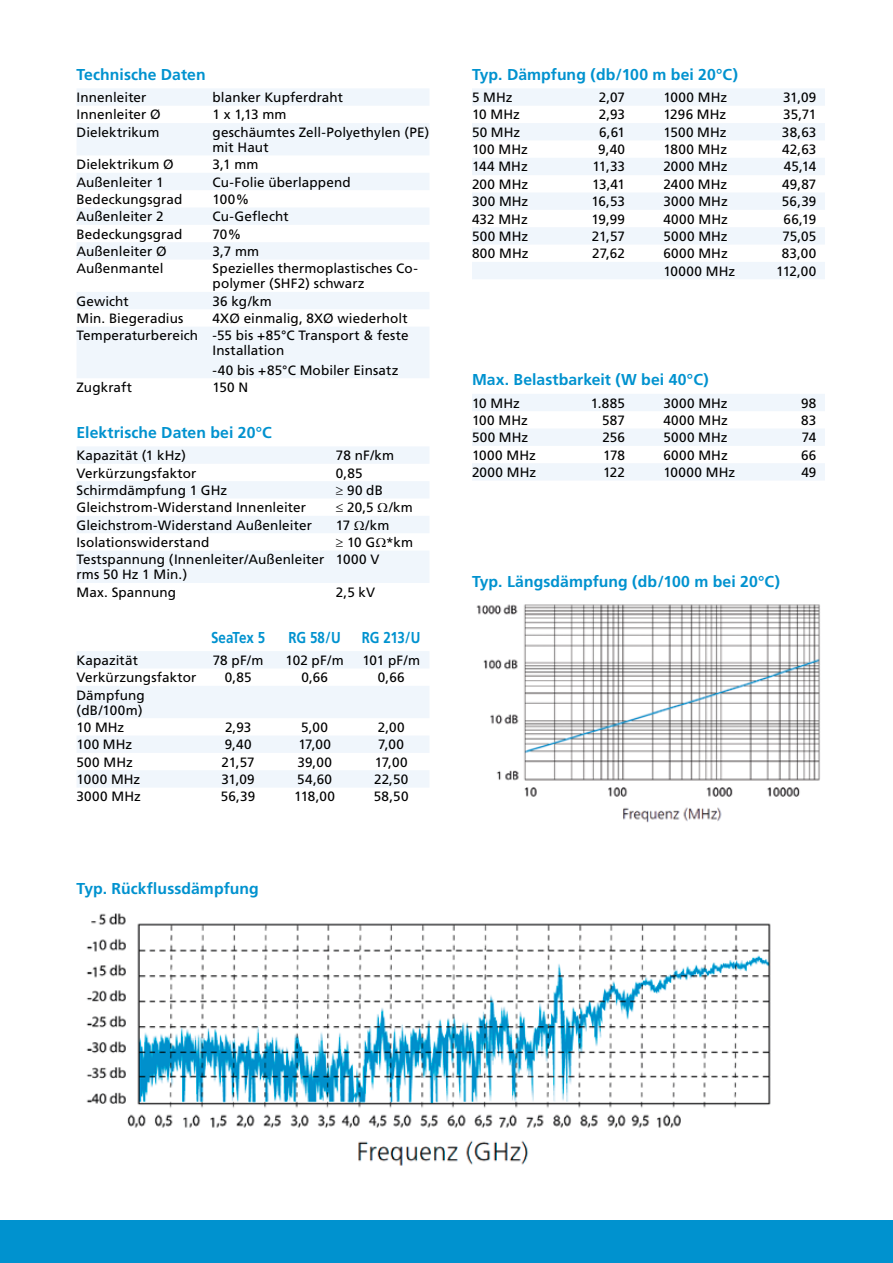
<style>
.page{position:relative;width:893px;height:1263px;background:#fff}
.page>*{position:absolute;margin:0;border:0;box-sizing:border-box;transform-origin:0 0}
.t1{font:700 15.75px "Frutiger";letter-spacing:.005em;color:#0092cf}
.t2{font:700 15.75px "Frutiger";letter-spacing:.005em;color:#0092cf;scale:.85 1}
.t3{font:13.5px/15px "Frutiger";letter-spacing:.01em;color:#000}
</style>
<div class="page">
<div style="left:0;top:1220px;width:893px;height:43px;background:#0092cf"></div>
<svg style="left:77px;top:89px;width:352px;height:289px;fill:#f0f6fc"></svg>
<svg style="left:77px;top:447px;width:352px;height:136px;fill:#f0f6fc"></svg>
<svg style="left:77px;top:651px;width:352px;height:136px;fill:#f0f6fc"></svg>
<svg style="left:472px;top:89px;width:353px;height:190px;fill:#f0f6fc"></svg>
<svg style="left:472px;top:394px;width:353px;height:86px"></svg>
<img style="left:476px;top:604px;width:344px;height:219px">
<img style="left:86px;top:913px;width:685px;height:253px">
<svg style="left:378px;top:503px;width:9px;height:9px"></svg>
<svg style="left:354px;top:520px;width:10px;height:10px"></svg>
<svg style="left:376px;top:538px;width:10px;height:9px"></svg>
<p class="t1" style="left:77px;top:65px;width:131px">Technische Daten</p>
<p class="t3" style="left:77px;top:90px;width:72px">Innenleiter</p>
<p class="t3" style="left:213px;top:90px;width:132px">blanker Kupferdraht</p>
<p class="t3" style="left:77px;top:107px;width:86px">Innenleiter Ø</p>
<p class="t3" style="left:213px;top:107px;width:75px">1 x 1,13 mm</p>
<p class="t3" style="left:77px;top:125px;width:84px">Dielektrikum</p>
<p class="t3" style="left:213px;top:125px;width:218px">geschäumtes Zell-Polyethylen (PE) mit Haut</p>
<p class="t3" style="left:77px;top:157px;width:99px">Dielektrikum Ø</p>
<p class="t3" style="left:213px;top:157px;width:47px">3,1 mm</p>
<p class="t3" style="left:77px;top:174px;width:89px">Außenleiter 1</p>
<p class="t3" style="left:213px;top:174px;width:140px">Cu-Folie überlappend</p>
<p class="t3" style="left:77px;top:192px;width:107px">Bedeckungsgrad</p>
<p class="t3" style="left:213px;top:192px;width:38px">100%</p>
<p class="t3" style="left:77px;top:209px;width:89px">Außenleiter 2</p>
<p class="t3" style="left:213px;top:209px;width:78px">Cu-Geflecht</p>
<p class="t3" style="left:77px;top:226px;width:107px">Bedeckungsgrad</p>
<p class="t3" style="left:213px;top:226px;width:30px">70%</p>
<p class="t3" style="left:77px;top:244px;width:92px">Außenleiter Ø</p>
<p class="t3" style="left:213px;top:244px;width:48px">3,7 mm</p>
<p class="t3" style="left:77px;top:261px;width:89px">Außenmantel</p>
<p class="t3" style="left:213px;top:261px;width:207px">Spezielles thermoplastisches Co&shy;polymer (SHF2) schwarz</p>
<p class="t3" style="left:77px;top:293px;width:54px">Gewicht</p>
<p class="t3" style="left:213px;top:293px;width:61px">36 kg/km</p>
<p class="t3" style="left:77px;top:311px;width:108px">Min. Biegeradius</p>
<p class="t3" style="left:77px;top:310px;width:333px;line-height:17.4px;text-align:right">4XØ einmalig, 8XØ wiederholt<br>Temperaturbereich -55 bis +85°C Transport &amp; feste</p>
<p class="t3" style="left:213px;top:341px;width:187px;line-height:19.2px">Installation<br>-40 bis +85°C Mobiler Einsatz</p>
<p class="t3" style="left:77px;top:380px;width:57px">Zugkraft</p>
<p class="t3" style="left:213px;top:380px;width:37px">150 N</p>
<p class="t1" style="left:77px;top:423px;width:197px">Elektrische Daten bei 20°C</p>
<p class="t3" style="left:77px;top:448px;width:111px">Kapazität (1 kHz)</p>
<p class="t3" style="left:336px;top:448px;width:60px">78 nF/km</p>
<p class="t3" style="left:77px;top:465px;width:121px">Verkürzungsfaktor</p>
<p class="t3" style="left:336px;top:465px;width:28px">0,85</p>
<p class="t3" style="left:77px;top:483px;width:152px">Schirmdämpfung 1 GHz</p>
<p class="t3" style="left:336px;top:483px;width:49px">≥ 90 dB</p>
<p class="t3" style="left:77px;top:500px;width:231px">Gleichstrom-Widerstand Innenleiter</p>
<p class="t3" style="left:336px;top:500px;width:79px">≤ 20,5 /km</p>
<p class="t3" style="left:77px;top:517px;width:237px">Gleichstrom-Widerstand Außenleiter</p>
<p class="t3" style="left:336px;top:517px;width:55px">17 /km</p>
<p class="t3" style="left:77px;top:535px;width:134px">Isolationswiderstand</p>
<p class="t3" style="left:336px;top:535px;width:79px">≥ 10 G *km</p>
<p class="t3" style="left:77px;top:552px;width:249px">Testspannung (Innenleiter/Außenleiter rms 50 Hz 1 Min.)</p>
<p class="t3" style="left:336px;top:552px;width:45px">1000 V</p>
<p class="t3" style="left:77px;top:584px;width:101px">Max. Spannung</p>
<p class="t3" style="left:336px;top:584px;width:41px">2,5 kV</p>
<p class="t2" style="left:211px;top:628px;width:65px">SeaTex 5</p>
<p class="t2" style="left:289px;top:628px;width:63px">RG 58/U</p>
<p class="t2" style="left:362px;top:628px;width:71px">RG 213/U</p>
<p class="t3" style="left:77px;top:653px;width:63px">Kapazität</p>
<p class="t3" style="left:213px;top:653px;width:52px">78 pF/m</p>
<p class="t3" style="left:286px;top:653px;width:60px">102 pF/m</p>
<p class="t3" style="left:362px;top:653px;width:59px">101 pF/m</p>
<p class="t3" style="left:77px;top:670px;width:121px">Verkürzungsfaktor</p>
<p class="t3" style="left:225px;top:670px;width:28px">0,85</p>
<p class="t3" style="left:301px;top:670px;width:28px">0,66</p>
<p class="t3" style="left:378px;top:670px;width:28px">0,66</p>
<p class="t3" style="left:77px;top:687px;width:70px">Dämpfung (dB/100m)</p>
<p class="t3" style="left:77px;top:720px;width:49px">10 MHz</p>
<p class="t3" style="left:225px;top:720px;width:28px">2,93</p>
<p class="t3" style="left:301px;top:720px;width:28px">5,00</p>
<p class="t3" style="left:378px;top:720px;width:28px">2,00</p>
<p class="t3" style="left:77px;top:737px;width:57px">100 MHz</p>
<p class="t3" style="left:225px;top:737px;width:28px">9,40</p>
<p class="t3" style="left:298px;top:737px;width:34px">17,00</p>
<p class="t3" style="left:378px;top:737px;width:27px">7,00</p>
<p class="t3" style="left:77px;top:754px;width:58px">500 MHz</p>
<p class="t3" style="left:222px;top:754px;width:35px">21,57</p>
<p class="t3" style="left:297px;top:754px;width:36px">39,00</p>
<p class="t3" style="left:375px;top:754px;width:34px">17,00</p>
<p class="t3" style="left:77px;top:772px;width:65px">1000 MHz</p>
<p class="t3" style="left:221px;top:772px;width:35px">31,09</p>
<p class="t3" style="left:297px;top:772px;width:36px">54,60</p>
<p class="t3" style="left:374px;top:772px;width:36px">22,50</p>
<p class="t3" style="left:77px;top:789px;width:66px">3000 MHz</p>
<p class="t3" style="left:221px;top:789px;width:36px">56,39</p>
<p class="t3" style="left:294px;top:789px;width:42px">118,00</p>
<p class="t3" style="left:374px;top:789px;width:36px">58,50</p>
<p class="t1" style="left:77px;top:879px;width:184px">Typ. Rückflussdämpfung</p>
<p class="t1" style="left:472px;top:65px;width:268px">Typ. Dämpfung (db/100 m bei 20°C)</p>
<p class="t3" style="left:472px;top:90px;width:42px">5 MHz</p>
<p class="t3" style="left:599px;top:90px;width:28px">2,07</p>
<p class="t3" style="left:663px;top:90px;width:65px">1000 MHz</p>
<p class="t3" style="left:783px;top:90px;width:35px">31,09</p>
<p class="t3" style="left:472px;top:107px;width:49px">10 MHz</p>
<p class="t3" style="left:599px;top:107px;width:28px">2,93</p>
<p class="t3" style="left:663px;top:107px;width:64px">1296 MHz</p>
<p class="t3" style="left:783px;top:107px;width:35px">35,71</p>
<p class="t3" style="left:472px;top:125px;width:50px">50 MHz</p>
<p class="t3" style="left:599px;top:125px;width:27px">6,61</p>
<p class="t3" style="left:663px;top:125px;width:65px">1500 MHz</p>
<p class="t3" style="left:782px;top:125px;width:36px">38,63</p>
<p class="t3" style="left:472px;top:142px;width:57px">100 MHz</p>
<p class="t3" style="left:598px;top:142px;width:28px">9,40</p>
<p class="t3" style="left:663px;top:142px;width:65px">1800 MHz</p>
<p class="t3" style="left:782px;top:142px;width:36px">42,63</p>
<p class="t3" style="left:472px;top:159px;width:57px">144 MHz</p>
<p class="t3" style="left:592px;top:159px;width:34px">11,33</p>
<p class="t3" style="left:663px;top:159px;width:66px">2000 MHz</p>
<p class="t3" style="left:784px;top:159px;width:34px">45,14</p>
<p class="t3" style="left:472px;top:177px;width:58px">200 MHz</p>
<p class="t3" style="left:592px;top:177px;width:34px">13,41</p>
<p class="t3" style="left:663px;top:177px;width:65px">2400 MHz</p>
<p class="t3" style="left:782px;top:177px;width:36px">49,87</p>
<p class="t3" style="left:472px;top:194px;width:58px">300 MHz</p>
<p class="t3" style="left:591px;top:194px;width:35px">16,53</p>
<p class="t3" style="left:663px;top:194px;width:66px">3000 MHz</p>
<p class="t3" style="left:782px;top:194px;width:36px">56,39</p>
<p class="t3" style="left:472px;top:211px;width:57px">432 MHz</p>
<p class="t3" style="left:592px;top:211px;width:35px">19,99</p>
<p class="t3" style="left:663px;top:211px;width:66px">4000 MHz</p>
<p class="t3" style="left:784px;top:211px;width:34px">66,19</p>
<p class="t3" style="left:472px;top:229px;width:58px">500 MHz</p>
<p class="t3" style="left:592px;top:229px;width:35px">21,57</p>
<p class="t3" style="left:663px;top:229px;width:66px">5000 MHz</p>
<p class="t3" style="left:782px;top:229px;width:35px">75,05</p>
<p class="t3" style="left:472px;top:246px;width:58px">800 MHz</p>
<p class="t3" style="left:592px;top:246px;width:34px">27,62</p>
<p class="t3" style="left:663px;top:246px;width:66px">6000 MHz</p>
<p class="t3" style="left:782px;top:246px;width:36px">83,00</p>
<p class="t3" style="left:663px;top:263px;width:73px">10000 MHz</p>
<p class="t3" style="left:776px;top:263px;width:42px">112,00</p>
<p class="t1" style="left:472px;top:371px;width:238px">Max. Belastbarkeit (W bei 40°C)</p>
<p class="t3" style="left:472px;top:395px;width:49px">10 MHz</p>
<p class="t3" style="left:591px;top:395px;width:36px">1.885</p>
<p class="t3" style="left:663px;top:395px;width:66px">3000 MHz</p>
<p class="t3" style="left:801px;top:395px;width:17px">98</p>
<p class="t3" style="left:472px;top:413px;width:57px">100 MHz</p>
<p class="t3" style="left:602px;top:413px;width:24px">587</p>
<p class="t3" style="left:663px;top:413px;width:66px">4000 MHz</p>
<p class="t3" style="left:801px;top:413px;width:17px">83</p>
<p class="t3" style="left:472px;top:430px;width:58px">500 MHz</p>
<p class="t3" style="left:602px;top:430px;width:24px">256</p>
<p class="t3" style="left:663px;top:430px;width:66px">5000 MHz</p>
<p class="t3" style="left:802px;top:430px;width:16px">74</p>
<p class="t3" style="left:472px;top:447px;width:65px">1000 MHz</p>
<p class="t3" style="left:603px;top:447px;width:23px">178</p>
<p class="t3" style="left:663px;top:447px;width:66px">6000 MHz</p>
<p class="t3" style="left:801px;top:447px;width:17px">66</p>
<p class="t3" style="left:472px;top:465px;width:66px">2000 MHz</p>
<p class="t3" style="left:603px;top:465px;width:24px">122</p>
<p class="t3" style="left:663px;top:465px;width:73px">10000 MHz</p>
<p class="t3" style="left:801px;top:465px;width:17px">49</p>
<p class="t1" style="left:472px;top:572px;width:309px">Typ. Längsdämpfung (db/100 m bei 20°C)</p>
</div>
